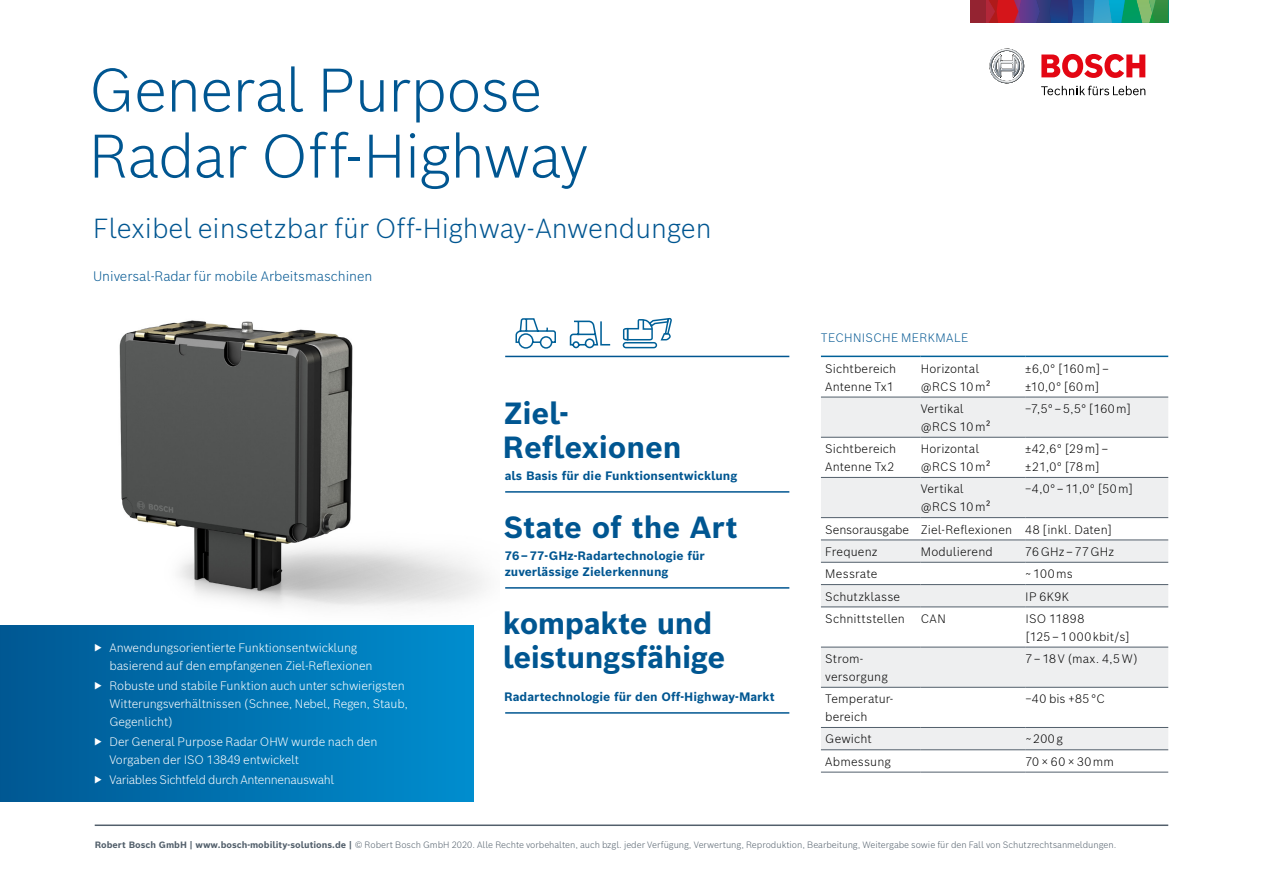
<style>
.page{position:relative;width:1263px;height:893px;background:#fff}
.page>*{position:absolute;margin:0;border:0;box-sizing:border-box;transform-origin:0 0}
.t1{font:300 60px/66px "Bosch Sans";letter-spacing:-.015em;color:#005691}
.t2{font:700 30px/33.5px "Bosch Sans";letter-spacing:-.01em;color:#005691}
.t3{font:300 27px "Bosch Sans";color:#005691}
.t4{font:300 13.5px "Bosch Sans";color:#005691}
.t5{font:300 12px/17.9px "Bosch Sans";letter-spacing:.01em;color:#000}
.t6{font:300 12px/17.9px "Bosch Sans";letter-spacing:-.01em;color:#fff}
.t7{font:700 12px/15.8px "Bosch Sans";color:#005691}
.t8{font:300 12px "Bosch Sans";letter-spacing:-.03em;color:#fff}
.t9{font:300 12px "Bosch Sans";letter-spacing:.025em;color:#005691}
.t10{font:300 9px "Bosch Sans";color:#525f6b}
.s1{font-weight:700}
</style>
<div class="page">
<svg style="left:821px;top:398px;width:347px;height:351px;fill:#eeeff0"></svg>
<hr style="left:821px;top:397px;width:100px;height:1px;background:#525f6b">
<hr style="left:921px;top:397px;width:104px;height:1px;background:#525f6b">
<hr style="left:1025px;top:397px;width:143px;height:1px;background:#525f6b">
<hr style="left:821px;top:437px;width:100px;height:1px;background:#525f6b">
<hr style="left:921px;top:437px;width:104px;height:1px;background:#525f6b">
<hr style="left:1025px;top:437px;width:143px;height:1px;background:#525f6b">
<hr style="left:821px;top:477px;width:100px;height:1px;background:#525f6b">
<hr style="left:921px;top:477px;width:104px;height:1px;background:#525f6b">
<hr style="left:1025px;top:477px;width:143px;height:1px;background:#525f6b">
<hr style="left:821px;top:517px;width:100px;height:1px;background:#525f6b">
<hr style="left:921px;top:517px;width:104px;height:1px;background:#525f6b">
<hr style="left:1025px;top:517px;width:143px;height:1px;background:#525f6b">
<hr style="left:821px;top:540px;width:100px;height:1px;background:#525f6b">
<hr style="left:921px;top:540px;width:104px;height:1px;background:#525f6b">
<hr style="left:1025px;top:540px;width:143px;height:1px;background:#525f6b">
<hr style="left:821px;top:562px;width:100px;height:1px;background:#525f6b">
<hr style="left:921px;top:562px;width:104px;height:1px;background:#525f6b">
<hr style="left:1025px;top:562px;width:143px;height:1px;background:#525f6b">
<hr style="left:821px;top:584px;width:100px;height:1px;background:#525f6b">
<hr style="left:921px;top:584px;width:104px;height:1px;background:#525f6b">
<hr style="left:1025px;top:584px;width:143px;height:1px;background:#525f6b">
<hr style="left:821px;top:607px;width:100px;height:1px;background:#525f6b">
<hr style="left:921px;top:607px;width:104px;height:1px;background:#525f6b">
<hr style="left:1025px;top:607px;width:143px;height:1px;background:#525f6b">
<hr style="left:821px;top:647px;width:100px;height:1px;background:#525f6b">
<hr style="left:921px;top:647px;width:104px;height:1px;background:#525f6b">
<hr style="left:1025px;top:647px;width:143px;height:1px;background:#525f6b">
<hr style="left:821px;top:687px;width:100px;height:1px;background:#525f6b">
<hr style="left:921px;top:687px;width:104px;height:1px;background:#525f6b">
<hr style="left:1025px;top:687px;width:143px;height:1px;background:#525f6b">
<hr style="left:821px;top:749px;width:100px;height:1px;background:#525f6b">
<hr style="left:921px;top:749px;width:104px;height:1px;background:#525f6b">
<hr style="left:1025px;top:749px;width:143px;height:1px;background:#525f6b">
<hr style="left:821px;top:772px;width:100px;height:1px;background:#525f6b">
<hr style="left:921px;top:772px;width:104px;height:1px;background:#525f6b">
<hr style="left:1025px;top:772px;width:143px;height:1px;background:#525f6b">
<hr style="left:821px;top:356px;width:100px;height:1px;background:#006098">
<hr style="left:921px;top:356px;width:104px;height:1px;background:#006098">
<hr style="left:1025px;top:356px;width:143px;height:1px;background:#006098">
<hr style="left:821px;top:727px;width:100px;height:1px;background:#525f6b">
<hr style="left:921px;top:727px;width:104px;height:1px;background:#525f6b">
<hr style="left:1025px;top:727px;width:143px;height:1px;background:#525f6b">
<img style="left:119px;top:320px;width:367px;height:288px">
<div style="left:0;top:625px;width:474px;height:177px;background:linear-gradient(to right,#005792,#008dce)"></div>
<hr style="left:95px;top:824px;width:1073px;height:2px;background:#525f6b">
<hr style="left:505px;top:356px;width:284px;height:1px;background:#005691">
<svg style="left:623px;top:318px;width:49px;height:30px"></svg>
<svg style="left:515px;top:318px;width:41px;height:31px"></svg>
<svg style="left:570px;top:321px;width:40px;height:27px"></svg>
<hr style="left:505px;top:587px;width:284px;height:2px;background:#005691">
<hr style="left:505px;top:712px;width:284px;height:2px;background:#005691">
<hr style="left:505px;top:491px;width:284px;height:2px;background:#005691">
<div style="left:970px;top:0;width:16px;height:23px;background:#942331"></div>
<svg style="left:986px;top:0;width:182px;height:23px;background:#4a6478"></svg>
<svg style="left:989px;top:49px;width:35px;height:35px"></svg>
<svg style="left:1041px;top:54px;width:104px;height:24px"></svg>
<svg style="left:1041px;top:86px;width:104px;height:9px"></svg>
<svg style="left:95px;top:644px;width:7px;height:7px"></svg>
<svg style="left:95px;top:682px;width:7px;height:7px"></svg>
<svg style="left:95px;top:737px;width:7px;height:8px"></svg>
<svg style="left:95px;top:775px;width:7px;height:8px"></svg>
<h1 class="t1" style="left:89px;top:55px;width:501px">General Purpose<br>Radar Off-Highway</h1>
<h3 class="t3" style="left:93px;top:210px;width:620px">Flexibel einsetzbar für Off-Highway-Anwendungen</h3>
<p class="t4" style="left:93px;top:267px;width:281px">Universal-Radar für mobile Arbeitsmaschinen</p>
<p class="t6" style="left:109px;top:638px;width:265px">Anwendungsorientierte Funktionsentwicklung basierend auf den empfangenen Ziel-Reflexionen</p>
<p class="t6" style="left:109px;top:676px;width:300px">Robuste und stabile Funktion auch unter schwierigsten<br>Witterungsverhältnissen (Schnee, Nebel, Regen, Staub,<br>Gegenlicht)</p>
<p class="t6" style="left:109px;top:732px;width:269px">Der General Purpose Radar OHW wurde nach den<br>Vorgaben der ISO 13849 entwickelt</p>
<p class="t8" style="left:109px;top:771px;width:226px">Variables Sichtfeld durch Antennenauswahl</p>
<h2 class="t2" style="left:503px;top:396px;width:180px">Ziel-<br>Reflexionen</h2>
<p class="t7" style="left:505px;top:467px;width:234px">als Basis für die Funktionsentwicklung</p>
<h2 class="t2" style="left:504px;top:510px;width:235px">State of the Art</h2>
<p class="t7" style="left:505px;top:548px;width:202px">76 – 77-GHz-Radartechnologie für zuverlässige Zielerkennung</p>
<h2 class="t2" style="left:503px;top:606px;width:224px">kompakte und leistungsfähige</h2>
<p class="t7" style="left:504px;top:688px;width:272px">Radartechnologie für den Off-Highway-Markt</p>
<p class="t9" style="left:821px;top:329px;width:149px">TECHNISCHE MERKMALE</p>
<p class="t5" style="left:825px;top:359px;width:73px">Sichtbereich<br>Antenne Tx1</p>
<p class="t5" style="left:921px;top:359px;width:71px">Horizontal @RCS 10 m²</p>
<p class="t5" style="left:1025px;top:359px;width:85px">±6,0° [160 m] – ±10,0° [60 m]</p>
<p class="t5" style="left:921px;top:399px;width:71px">Vertikal @RCS 10 m²</p>
<p class="t5" style="left:1025px;top:399px;width:107px">−7,5° – 5,5° [160 m]</p>
<p class="t5" style="left:825px;top:439px;width:73px">Sichtbereich<br>Antenne Tx2</p>
<p class="t5" style="left:921px;top:439px;width:71px">Horizontal @RCS 10 m²</p>
<p class="t5" style="left:1025px;top:439px;width:85px">±42,6° [29 m] – ±21,0° [78 m]</p>
<p class="t5" style="left:921px;top:480px;width:71px">Vertikal @RCS 10 m²</p>
<p class="t5" style="left:1025px;top:480px;width:109px">−4,0° – 11,0° [50 m]</p>
<p class="t5" style="left:825px;top:518px;width:288px;line-height:22.4px">Sensorausgabe Ziel-Reflexionen 48 [inkl. Daten]<br>Frequenz</p>
<p class="t5" style="left:921px;top:542px;width:74px">Modulierend</p>
<p class="t5" style="left:1025px;top:542px;width:91px">76 GHz – 77 GHz</p>
<p class="t5" style="left:825px;top:564px;width:54px">Messrate</p>
<p class="t5" style="left:1025px;top:564px;width:49px">~ 100 ms</p>
<p class="t5" style="left:825px;top:587px;width:76px">Schutzklasse</p>
<p class="t5" style="left:1025px;top:587px;width:45px">IP 6K9K</p>
<p class="t5" style="left:825px;top:609px;width:81px">Schnittstellen</p>
<p class="t5" style="left:921px;top:609px;width:27px">CAN</p>
<p class="t5" style="left:1025px;top:609px;width:106px">ISO 11898<br>[125 – 1 000 kbit/s]</p>
<p class="t5" style="left:825px;top:649px;width:64px">Strom&shy;versorgung</p>
<p class="t5" style="left:1025px;top:649px;width:114px">7 – 18 V (max. 4,5 W)</p>
<p class="t5" style="left:825px;top:689px;width:70px">Temperatur&shy;bereich</p>
<p class="t5" style="left:1025px;top:689px;width:81px">−40 bis +85 °C</p>
<p class="t5" style="left:825px;top:730px;width:48px">Gewicht</p>
<p class="t5" style="left:1025px;top:730px;width:39px">~ 200 g</p>
<p class="t5" style="left:825px;top:752px;width:67px">Abmessung</p>
<p class="t5" style="left:1025px;top:752px;width:90px">70 × 60 × 30 mm</p>
<p class="t10" style="left:95px;top:839px;width:1023px"><span class="s1">Robert Bosch GmbH | www.bosch-mobility-solutions.de |</span> © Robert Bosch GmbH 2020. Alle Rechte vorbehalten, auch bzgl. jeder Verfügung, Verwertung, Reproduktion, Bearbeitung, Weitergabe sowie für den Fall von Schutzrechtsanmeldungen.</p>
</div>
